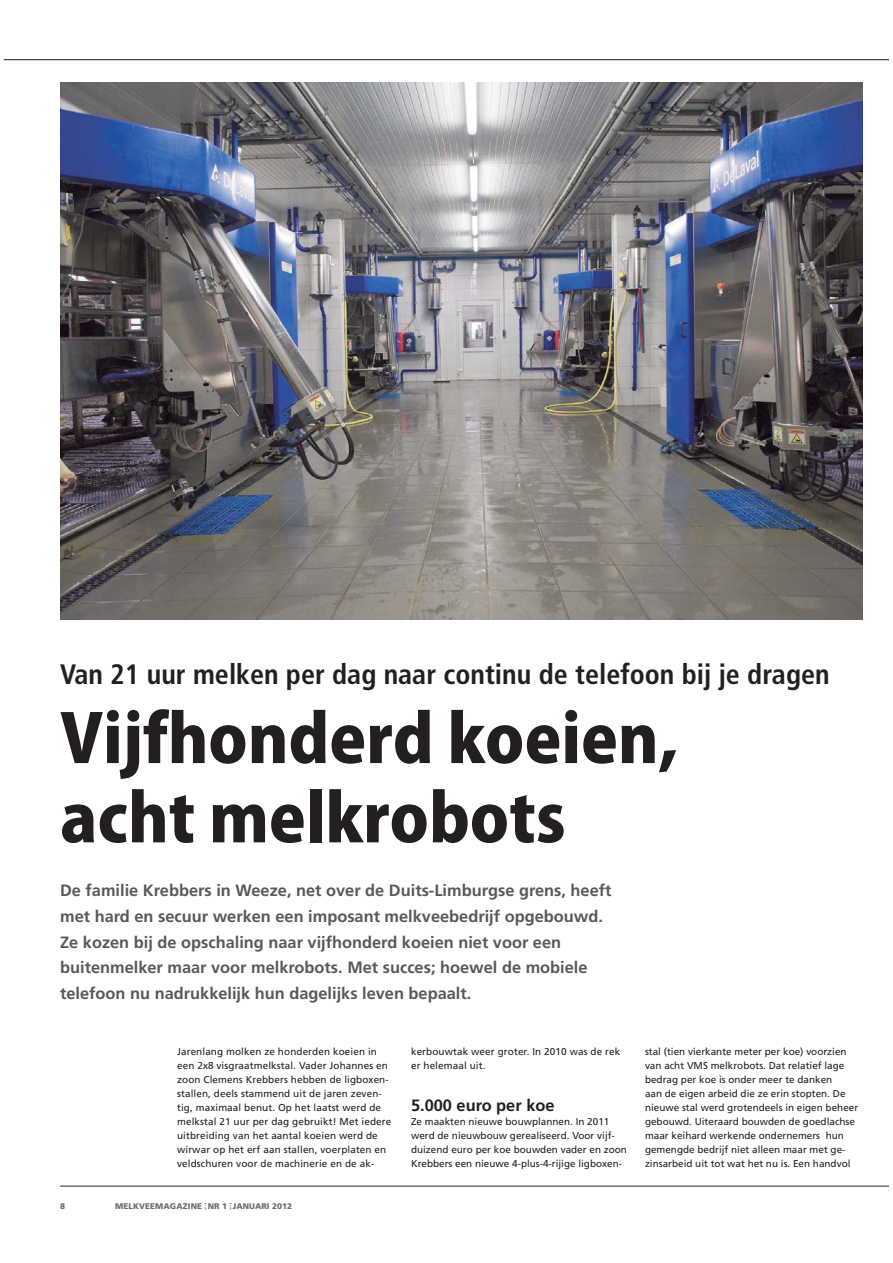
<style>
.page{position:relative;width:893px;height:1263px;background:#fff}
.page>*{position:absolute;margin:0;border:0;box-sizing:border-box;transform-origin:0 0}
.t1{font:66px/79.3px "Koz Go Pro Heavy 90 msp RKSJ H";color:#231f20}
.t2{font:700 condensed 28.05px "Frutiger LT Std";color:#231f20}
.t3{font:700 16.35px/25.7px "Frutiger LT Std";color:#58595b}
.t4{font:700 16.35px "Frutiger LT Std";color:#231f20}
.t5{font:9.9px/14.1px "Frutiger LT Std";color:#231f20}
.t6{font:900 8.25px "Frutiger LT Std";letter-spacing:.01em;color:#6d6e70}
.t7{font:900 8.25px "Frutiger LT Std";color:#636466}
</style>
<div class="page">
<img style="left:60px;top:83px;width:802px;height:537px">
<hr style="left:4px;top:59px;width:885px;height:1px;background:#231f20">
<hr style="left:60px;top:1186px;width:829px;height:1px;background:#231f20">
<h2 class="t2" style="left:60px;top:662px;width:771px">Van 21 uur melken per dag naar continu de telefoon bij je dragen</h2>
<h1 class="t1" style="left:60px;top:708px;width:619px">Vijfhonderd koeien, acht melkrobots</h1>
<p class="t3" style="left:60px;top:879px;width:553px">De familie Krebbers in Weeze, net over de Duits-Limburgse grens, heeft met hard en secuur werken een imposant melkveebedrijf opgebouwd.<br>Ze kozen bij de opschaling naar vijfhonderd koeien niet voor een buitenmelker maar voor melkrobots. Met succes; hoewel de mobiele telefoon nu nadrukkelijk hun dagelijks leven bepaalt.</p>
<p class="t5" style="left:177px;top:1045px;width:216px">Jarenlang molken ze honderden koeien in een 2x8 visgraatmelkstal. Vader Johannes en zoon Clemens Krebbers hebben de ligboxen&shy;stallen, deels stammend uit de jaren zeven&shy;tig, maximaal benut. Op het laatst werd de melkstal 21 uur per dag gebruikt! Met iedere uitbreiding van het aantal koeien werd de wirwar op het erf aan stallen, voerplaten en veldschuren voor de machinerie en de ak-</p>
<p class="t5" style="left:411px;top:1045px;width:211px">kerbouwtak weer groter. In 2010 was de rek er helemaal uit.</p>
<h3 class="t4" style="left:411px;top:1098px;width:145px">5.000 euro per koe</h3>
<p class="t5" style="left:411px;top:1115px;width:217px">Ze maakten nieuwe bouwplannen. In 2011 werd de nieuwbouw gerealiseerd. Voor vijf&shy;duizend euro per koe bouwden vader en zoon Krebbers een nieuwe 4-plus-4-rijige ligboxen-</p>
<p class="t7" style="left:60px;top:1203px;width:7px">8</p>
<p class="t6" style="left:115px;top:1203px;width:179px">MELKVEEMAGAZINE NR 1 JANUARI 2012</p>
<p class="t5" style="left:645px;top:1045px;width:215px">stal (tien vierkante meter per koe) voorzien van acht VMS melkrobots. Dat relatief lage bedrag per koe is onder meer te danken<br>aan de eigen arbeid die ze erin stopten. De nieuwe stal werd grotendeels in eigen beheer gebouwd. Uiteraard bouwden de goedlachse maar keihard werkende ondernemers hun gemengde bedrijf niet alleen maar met ge&shy;zinsarbeid uit tot wat het nu is. Een handvol</p>
</div>
